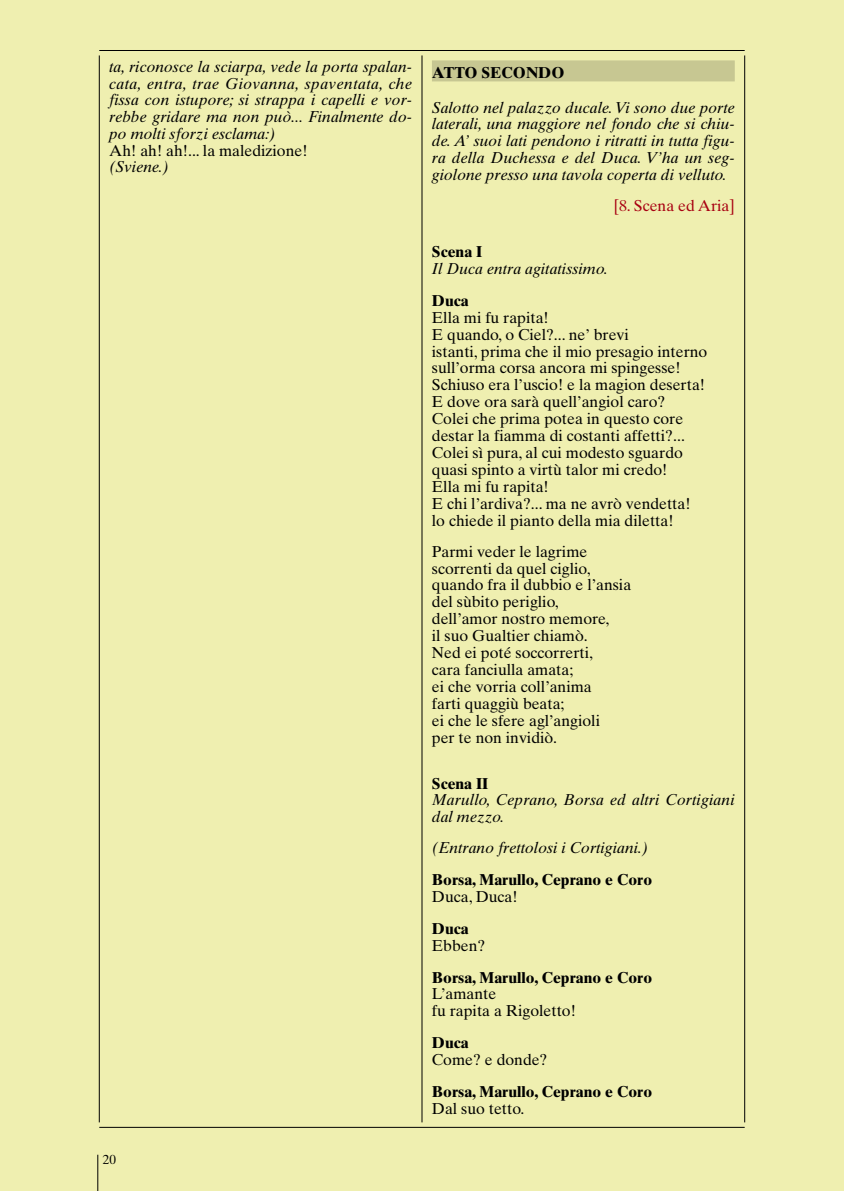
<style>
.page{position:relative;width:844px;height:1191px;background:#fff}
.page>*{position:absolute;margin:0;border:0;box-sizing:border-box;transform-origin:0 0}
.t1{font:15.75px/17px "Times Ten";color:#000}
.t2{font:italic 15.75px/17px "Times Ten";color:#000;text-align:justify}
.t3{font:700 15.75px "Times Ten";color:#000}
.t4{font:15.75px "Times Ten";color:#a80011}
.t5{font:13.12px "Times Ten";color:#000}
</style>
<div class="page">
<div style="left:0;top:0;width:843px;height:1191px;background:#efefb0"></div>
<hr style="left:97px;top:1154px;width:1px;height:37px;background:#000">
<div style="left:432px;top:60px;width:302px;height:21px;background:#c7c792"></div>
<hr style="left:99px;top:55px;width:1px;height:1067px;background:#000">
<hr style="left:744px;top:55px;width:1px;height:1067px;background:#000">
<hr style="left:99px;top:50px;width:645px;height:1px;background:#000">
<hr style="left:99px;top:1127px;width:645px;height:1px;background:#000">
<hr style="left:421px;top:55px;width:1px;height:1067px;background:#000">
<p class="t2" style="left:109px;top:60px;width:304px">ta, riconosce la sciarpa, vede la porta spalan&shy;cata, entra, trae Giovanna, spaventata, che fissa con istupore; si strappa i capelli e vor&shy;rebbe gridare ma non può... Finalmente do&shy;po molti sforzi esclama:)</p>
<p class="t1" style="left:109px;top:143px;width:200px">Ah! ah! ah!... la maledizione!</p>
<p class="t2" style="left:109px;top:160px;width:61px">(Sviene.)</p>
<p class="t5" style="left:103px;top:1154px;width:15px">20</p>
<p class="t3" style="left:432px;top:67px;width:134px">ATTO SECONDO</p>
<p class="t2" style="left:432px;top:100px;width:304px">Salotto nel palazzo ducale. Vi sono due porte laterali, una maggiore nel fondo che si chiu&shy;de. A’ suoi lati pendono i ritratti in tutta figu&shy;ra della Duchessa e del Duca. V’ha un seg&shy;giolone presso una tavola coperta di velluto.</p>
<p class="t4" style="left:613px;top:200px;width:122px">[8. Scena ed Aria]</p>
<p class="t3" style="left:432px;top:246px;width:52px">Scena I</p>
<p class="t2" style="left:432px;top:262px;width:177px">Il Duca entra agitatissimo.</p>
<p class="t3" style="left:432px;top:295px;width:38px">Duca</p>
<p class="t1" style="left:432px;top:310px;width:277px">Ella mi fu rapita!<br>E quando, o Ciel?... ne’ brevi<br>istanti, prima che il mio presagio interno sull’orma corsa ancora mi spingesse!<br>Schiuso era l’uscio! e la magion deserta!<br>E dove ora sarà quell’angiol caro?<br>Colei che prima potea in questo core destar la fiamma di costanti affetti?...<br>Colei sì pura, al cui modesto sguardo quasi spinto a virtù talor mi credo!<br>Ella mi fu rapita!<br>E chi l’ardiva?... ma ne avrò vendetta! lo chiede il pianto della mia diletta!</p>
<p class="t1" style="left:432px;top:544px;width:201px">Parmi veder le lagrime scorrenti da quel ciglio, quando fra il dubbio e l’ansia del sùbito periglio,<br>dell’amor nostro memore,<br>il suo Gualtier chiamò.<br>Ned ei poté soccorrerti,<br>cara fanciulla amata;<br>ei che vorria coll’anima<br>farti quaggiù beata;<br>ei che le sfere agl’angioli<br>per te non invidiò.</p>
<p class="t3" style="left:432px;top:777px;width:58px">Scena II</p>
<p class="t2" style="left:432px;top:793px;width:304px">Marullo, Ceprano, Borsa ed altri Cortigiani dal mezzo.</p>
<p class="t2" style="left:432px;top:841px;width:218px">(Entrano frettolosi i Cortigiani.)</p>
<p class="t3" style="left:432px;top:874px;width:222px">Borsa, Marullo, Ceprano e Coro</p>
<p class="t1" style="left:432px;top:890px;width:87px">Duca, Duca!</p>
<p class="t3" style="left:432px;top:923px;width:38px">Duca</p>
<p class="t1" style="left:432px;top:938px;width:55px">Ebben?</p>
<p class="t3" style="left:432px;top:971px;width:222px">Borsa, Marullo, Ceprano e Coro</p>
<p class="t1" style="left:432px;top:987px;width:145px">L’amante<br>fu rapita a Rigoletto!</p>
<p class="t3" style="left:432px;top:1037px;width:38px">Duca</p>
<p class="t1" style="left:432px;top:1052px;width:117px">Come? e donde?</p>
<p class="t3" style="left:432px;top:1086px;width:222px">Borsa, Marullo, Ceprano e Coro</p>
<p class="t1" style="left:432px;top:1101px;width:94px">Dal suo tetto.</p>
</div>
